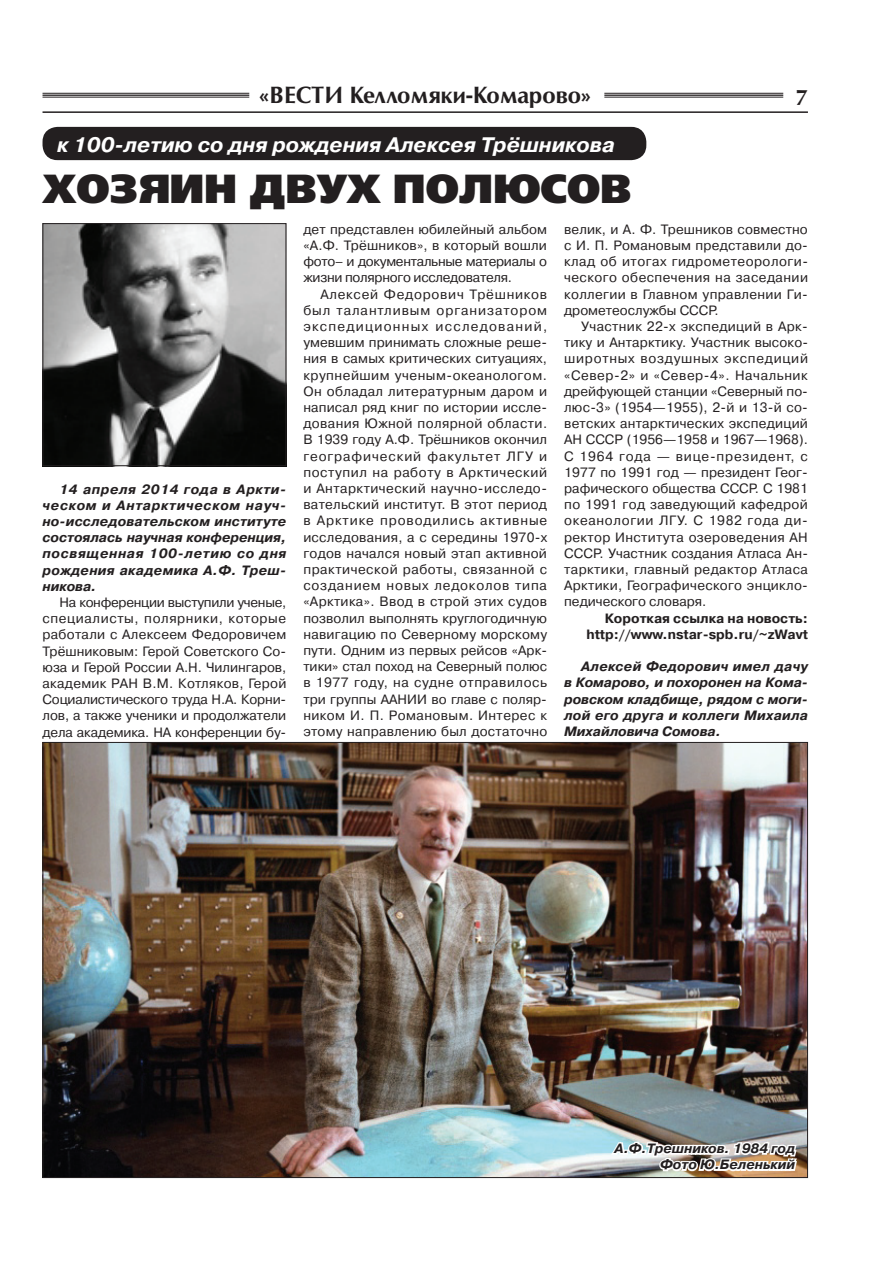
<style>
.page{position:relative;width:893px;height:1263px;background:#fff}
.page>*{position:absolute;margin:0;border:0;box-sizing:border-box;transform-origin:0 0}
.t1{font:40.5px "Free Set Black C";color:#231f20}
.t2{font:700 22.5px "Opium New";color:#231f20}
.t3{font:700 22.5px "AG Opus HR";color:#231f20}
.t4{font:italic 700 21px "Pragmatica C";color:#fff}
.t5{font:13.5px/16.2px "Pragmatica C";color:#231f20;text-align:justify}
.t6{font:italic 700 13.5px/16.2px "Pragmatica C";letter-spacing:.02em;color:#231f20;text-align:justify}
.t7{font:700 13.5px/16.2px "Pragmatica C";color:#231f20;text-align:right}
.t8{font:italic 700 13.5px/16.2px "Pragmatica C";color:#231f20;text-align:right}
</style>
<div class="page">
<hr style="left:43px;top:93px;width:206px;height:1px;background:#231f20">
<hr style="left:43px;top:95px;width:206px;height:1px;background:#231f20">
<hr style="left:43px;top:97px;width:206px;height:1px;background:#231f20">
<hr style="left:604px;top:93px;width:179px;height:1px;background:#231f20">
<hr style="left:604px;top:95px;width:179px;height:1px;background:#231f20">
<hr style="left:604px;top:97px;width:179px;height:1px;background:#231f20">
<hr style="left:43px;top:111px;width:765px;height:2px;background:#231f20">
<div style="left:43px;top:127px;width:603px;height:33px;background:#231f20;border-radius:15px"></div>
<img style="left:45px;top:225px;width:239px;height:239px">
<div style="left:43px;top:223px;width:243px;height:243px;border:1px solid #231f20"></div>
<img style="left:45px;top:744px;width:761px;height:432px">
<img style="left:608px;top:1120px;width:191px;height:53px">
<h2 class="t2" style="left:259px;top:81px;width:334px">«ВЕСТИ Келломяки-Комарово»</h2>
<h2 class="t3" style="left:795px;top:84px;width:14px">7</h2>
<h3 class="t4" style="left:57px;top:133px;width:559px">к 100-летию со дня рождения Алексея Трёшникова</h3>
<h1 class="t1" style="left:43px;top:166px;width:591px">ХОЗЯИН ДВУХ ПОЛЮСОВ</h1>
<p class="t6" style="left:43px;top:481px;width:245px;text-indent:17px">14 апреля 2014 года в Аркти&shy;ческом и Антарктическом науч&shy;но-исследовательском институте состоялась научная конференция, посвященная 100-летию со дня рождения академика А.Ф. Треш&shy;никова.</p>
<p class="t5" style="left:43px;top:594px;width:245px;text-indent:17px">На конференции выступили ученые, специалисты, полярники, которые работали с Алексеем Федоровичем Трёшниковым: Герой Советского Со&shy;юза и Герой России А.Н. Чилингаров, академик РАН В.М. Котляков, Герой Социалистического труда Н.А. Корни&shy;лов, а также ученики и продолжатели дела академика. НА конференции бу-</p>
<p class="t5" style="left:303px;top:221px;width:245px">дет представлен юбилейный альбом «А.Ф. Трёшников», в который вошли фото– и документальные материалы о жизни полярного исследователя.</p>
<p class="t5" style="left:303px;top:286px;width:245px;text-indent:17px">Алексей Федорович Трёшников был талантливым организатором экспедиционных исследований, умевшим принимать сложные реше&shy;ния в самых критических ситуациях, крупнейшим ученым-океанологом.<br>Он обладал литературным даром и написал ряд книг по истории иссле&shy;дования Южной полярной области.<br>В 1939 году А.Ф. Трёшников окончил географический факультет ЛГУ и поступил на работу в Арктический и Антарктический научно-исследо&shy;вательский институт. В этот период в Арктике проводились активные исследования, а с середины 1970-х годов начался новый этап активной практической работы, связанной с созданием новых ледоколов типа «Арктика». Ввод в строй этих судов позволил выполнять круглогодичную навигацию по Северному морскому пути. Одним из первых рейсов «Арк&shy;тики» стал поход на Северный полюс в 1977 году, на судне отправилось три группы ААНИИ во главе с поляр&shy;ником И. П. Романовым. Интерес к этому направлению был достаточно</p>
<p class="t5" style="left:564px;top:221px;width:245px">велик, и А. Ф. Трешников совместно с И. П. Романовым представили до&shy;клад об итогах гидрометеорологи&shy;ческого обеспечения на заседании коллегии в Главном управлении Ги&shy;дрометеослужбы СССР.</p>
<p class="t5" style="left:564px;top:318px;width:245px;text-indent:17px">Участник 22-х экспедиций в Арк&shy;тику и Антарктику. Участник высоко&shy;широтных воздушных экспедиций «Север-2» и «Север-4». Начальник дрейфующей станции «Северный по&shy;люс-3» (1954—1955), 2-й и 13-й со&shy;ветских антарктических экспедиций АН СССР (1956—1958 и 1967—1968).<br>С 1964 года — вице-президент, с 1977 по 1991 год — президент Геог&shy;рафического общества СССР. С 1981 по 1991 год заведующий кафедрой океанологии ЛГУ. С 1982 года ди&shy;ректор Института озероведения АН СССР. Участник создания Атласа Ан&shy;тарктики, главный редактор Атласа Арктики, Географического энцикло&shy;педического словаря.</p>
<p class="t7" style="left:586px;top:610px;width:223px">Короткая ссылка на новость: http://www.nstar-spb.ru/~zWavt</p>
<p class="t6" style="left:564px;top:658px;width:245px;text-indent:17px">Алексей Федорович имел дачу в Комарово, и похоронен на Кома&shy;ровском кладбище, рядом с моги&shy;лой его друга и коллеги Михаила Михайловича Сомова.</p>
<p class="t8" style="left:615px;top:1140px;width:182px">А.Ф.Трешников. 1984 год<br>Фото Ю.Беленький</p>
</div>
